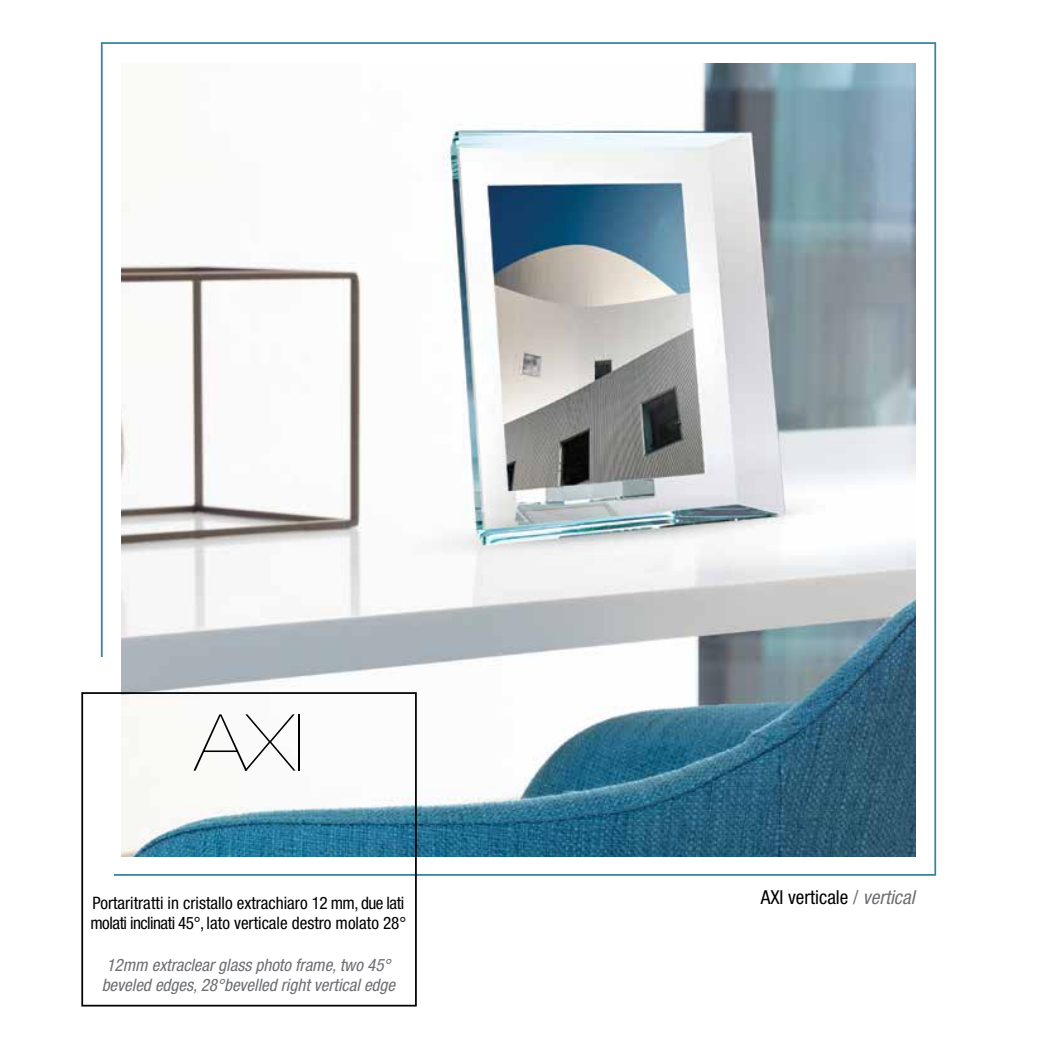
<style>
.page{position:relative;width:1042px;height:1042px;background:#fff}
.page>*{position:absolute;margin:0;border:0;box-sizing:border-box;transform-origin:0 0}
.t1{font:200 expanded 78.75px "Helvetica Neue LT Std";color:#000}
.t2{font:condensed 19.25px "Helvetica Neue LT Std";color:#000}
.t3{font:condensed 17.15px/20.7px "Helvetica Neue LT Std";color:#000}
.t4{font:italic condensed 17.15px/20.7px "Helvetica Neue LT Std";color:#6d6e71}
.s1{color:#6d6e71}
.s2{font-style:italic;color:#6d6e71}
</style>
<div class="page">
<img style="left:122px;top:63px;width:793px;height:794px">
<div style="left:81px;top:692px;width:336px;height:314px;border:2px solid #000"></div>
<h1 class="t1" style="left:195px;top:697px;width:111px">AXI</h1>
<p class="t3" style="left:90px;top:892px;width:317px">Portaritratti in cristallo extrachiaro 12 mm, due lati molati inclinati 45°, lato verticale destro molato 28°</p>
<p class="t4" style="left:102px;top:954px;width:295px">12mm extraclear glass photo frame, two 45° beveled edges, 28°bevelled right vertical edge</p>
<p class="t2" style="left:761px;top:886px;width:155px">AXI verticale <span class="s1">/</span> <span class="s2">vertical</span></p>
</div>
